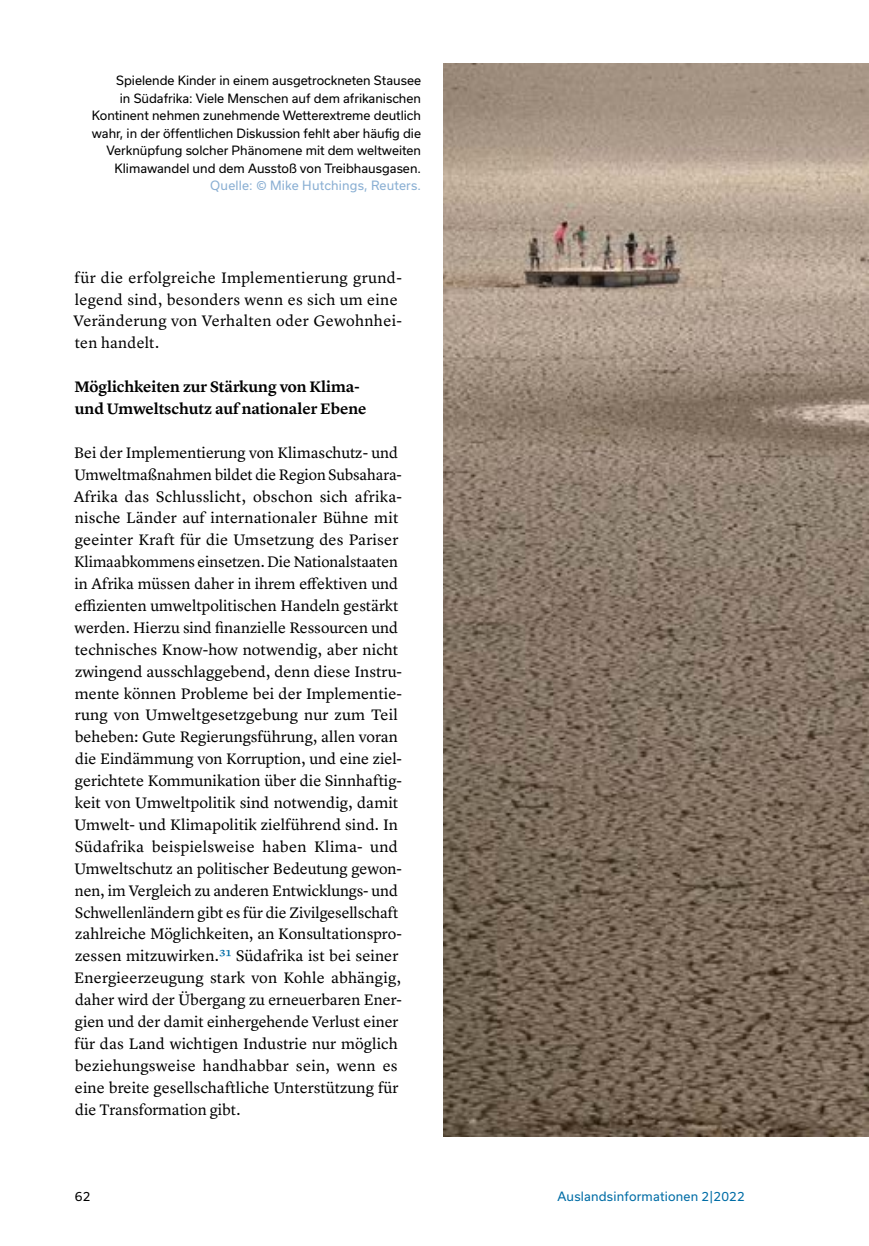
<style>
.page{position:relative;width:869px;height:1246px;background:#fff}
.page>*{position:absolute;margin:0;border:0;box-sizing:border-box;transform-origin:0 0}
.Paragraph{font:15.75px/21.9px "Lyon Text";color:#000}
.Paragraph-2{font:15.75px/21.9px "Lyon Text";letter-spacing:.02em;color:#000}
.Header3{font:600 15.75px/21.9px "Lyon Text";letter-spacing:-.005em;color:#000}
.t1{font:12.25px/17.5px "Usual";color:#000;text-align:right}
.t2{font:12.25px "Usual";letter-spacing:.015em;color:#006da6}
.s1{color:#8aafd3}
.s2{color:#006da6}
</style>
<div class="page">
<img style="left:443px;top:64px;width:425px;height:1072px">
<p class="t1" style="left:92px;top:72px;width:330px">Spielende Kinder in einem ausgetrockneten Stausee<br>in Südafrika: Viele Menschen auf dem afrikanischen Kontinent nehmen zunehmende Wetterextreme deutlich wahr, in der öffentlichen Diskussion fehlt aber häufig die Verknüpfung solcher Phänomene mit dem weltweiten Klimawandel und dem Ausstoß von Treibhausgasen.<br><span class="s1">Quelle: © Mike Hutchings, Reuters.</span></p>
<p class="Paragraph-2" style="left:73px;top:265px;width:330px">für die erfolgreiche Implementierung grund&shy;legend sind, besonders wenn es sich um eine Veränderung von Verhalten oder Gewohnhei&shy;ten handelt.</p>
<p class="Header3" style="left:74px;top:374px;width:293px">Möglichkeiten zur Stärkung von Klima&shy;und Umweltschutz auf nationaler Ebene</p>
<p class="Paragraph" style="left:74px;top:440px;width:330px">Bei der Implementierung von Klimaschutz- und Umweltmaßnahmen bildet die Region Subsahara-Afrika das Schlusslicht, obschon sich afrika&shy;nische Länder auf internationaler Bühne mit geeinter Kraft für die Umsetzung des Pariser Klimaabkommens einsetzen. Die Nationalstaaten in Afrika müssen daher in ihrem effektiven und effizienten umweltpolitischen Handeln gestärkt werden. Hierzu sind finanzielle Ressourcen und technisches Know-how notwendig, aber nicht zwingend ausschlaggebend, denn diese Instru&shy;mente können Probleme bei der Implementie&shy;rung von Umweltgesetzgebung nur zum Teil beheben: Gute Regierungsführung, allen voran die Eindämmung von Korruption, und eine ziel&shy;gerichtete Kommunikation über die Sinnhaftig&shy;keit von Umweltpolitik sind notwendig, damit Umwelt- und Klimapolitik zielführend sind. In Südafrika beispielsweise haben Klima- und Umweltschutz an politischer Bedeutung gewon&shy;nen, im Vergleich zu anderen Entwicklungs- und Schwellenländern gibt es für die Zivilgesellschaft zahlreiche Möglichkeiten, an Konsultationspro&shy;zessen mitzuwirken.<span class="s2">31</span> Südafrika ist bei seiner Energieerzeugung stark von Kohle abhängig, daher wird der Übergang zu erneuerbaren Ener&shy;gien und der damit einhergehende Verlust einer für das Land wichtigen Industrie nur möglich beziehungsweise handhabbar sein, wenn es eine breite gesellschaftliche Unterstützung für die Transformation gibt.</p>
<p class="t1" style="left:75px;top:1186px;width:17px">62</p>
<p class="t2" style="left:557px;top:1188px;width:189px">Auslandsinformationen 2|2022</p>
</div>
